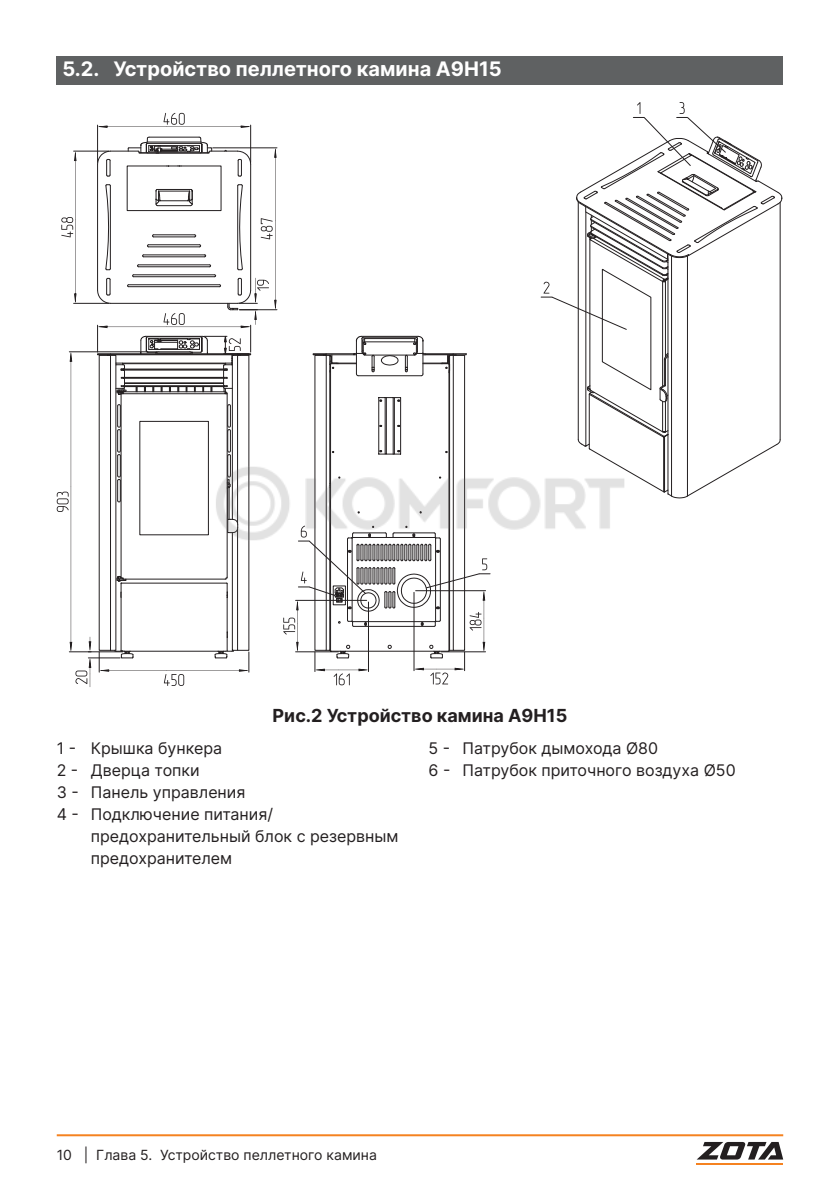
<style>
.page{position:relative;width:840px;height:1191px;background:#fff}
.page>*{position:absolute;margin:0;border:0;box-sizing:border-box;transform-origin:0 0}
.t1{font:700 20px "Inter";color:#fff}
.t2{font:700 18px "Inter";color:#231f20}
.t3{font:16px/22px "Inter";color:#231f20}
.t4{font:14px "Inter";color:#231f20}
</style>
<div class="page">
<hr style="left:57px;top:1134px;width:725px;height:2px;background:#f58220">
<svg style="left:697px;top:1142px;width:85px;height:17px"></svg>
<hr style="left:696px;top:1163px;width:86px;height:1px;background:#f58220">
<div style="left:57px;top:57px;width:725px;height:28px;background:#5f6162"></div>
<hr style="left:69px;top:651px;width:54px;height:1px;background:#231f20">
<hr style="left:69px;top:351px;width:79px;height:1px;background:#231f20">
<hr style="left:97px;top:125px;width:1px;height:37px;background:#231f20">
<hr style="left:250px;top:125px;width:1px;height:37px;background:#231f20">
<hr style="left:239px;top:309px;width:38px;height:1px;background:#231f20">
<hr style="left:212px;top:147px;width:65px;height:1px;background:#231f20">
<hr style="left:88px;top:657px;width:32px;height:1px;background:#231f20">
<hr style="left:74px;top:151px;width:35px;height:1px;background:#231f20">
<hr style="left:74px;top:303px;width:35px;height:1px;background:#231f20">
<svg style="left:57px;top:352px;width:15px;height:300px"></svg>
<svg style="left:75px;top:658px;width:16px;height:29px"></svg>
<svg style="left:88px;top:637px;width:3px;height:15px"></svg>
<svg style="left:97px;top:113px;width:153px;height:15px"></svg>
<svg style="left:61px;top:151px;width:15px;height:152px"></svg>
<svg style="left:97px;top:137px;width:179px;height:549px"></svg>
<svg style="left:540px;top:102px;width:242px;height:396px"></svg>
<svg style="left:283px;top:336px;width:207px;height:349px"></svg>
<img style="left:210px;top:457px;width:419px;height:92px">
<p class="t1" style="left:62px;top:54px;width:440px">5.2. Устройство пеллетного камина A9H15</p>
<p class="t2" style="left:272px;top:702px;width:296px">Рис.2 Устройство камина A9H15</p>
<p class="t3" style="left:57px;top:737px;width:167px">1 - Крышка бункера</p>
<p class="t3" style="left:57px;top:759px;width:144px">2 - Дверца топки</p>
<p class="t3" style="left:57px;top:781px;width:190px">3 - Панель управления</p>
<p class="t3" style="left:57px;top:803px;width:218px">4 - Подключение питания/</p>
<p class="t3" style="left:91px;top:825px;width:309px">предохранительный блок с резервным</p>
<p class="t3" style="left:91px;top:847px;width:143px">предохранителем</p>
<p class="t3" style="left:428px;top:737px;width:308px">5 - Патрубок дымохода Ø80<br>6 - Патрубок приточного воздуха Ø50</p>
<p class="t4" style="left:57px;top:1144px;width:321px">10 | Глава 5. Устройство пеллетного камина</p>
</div>
